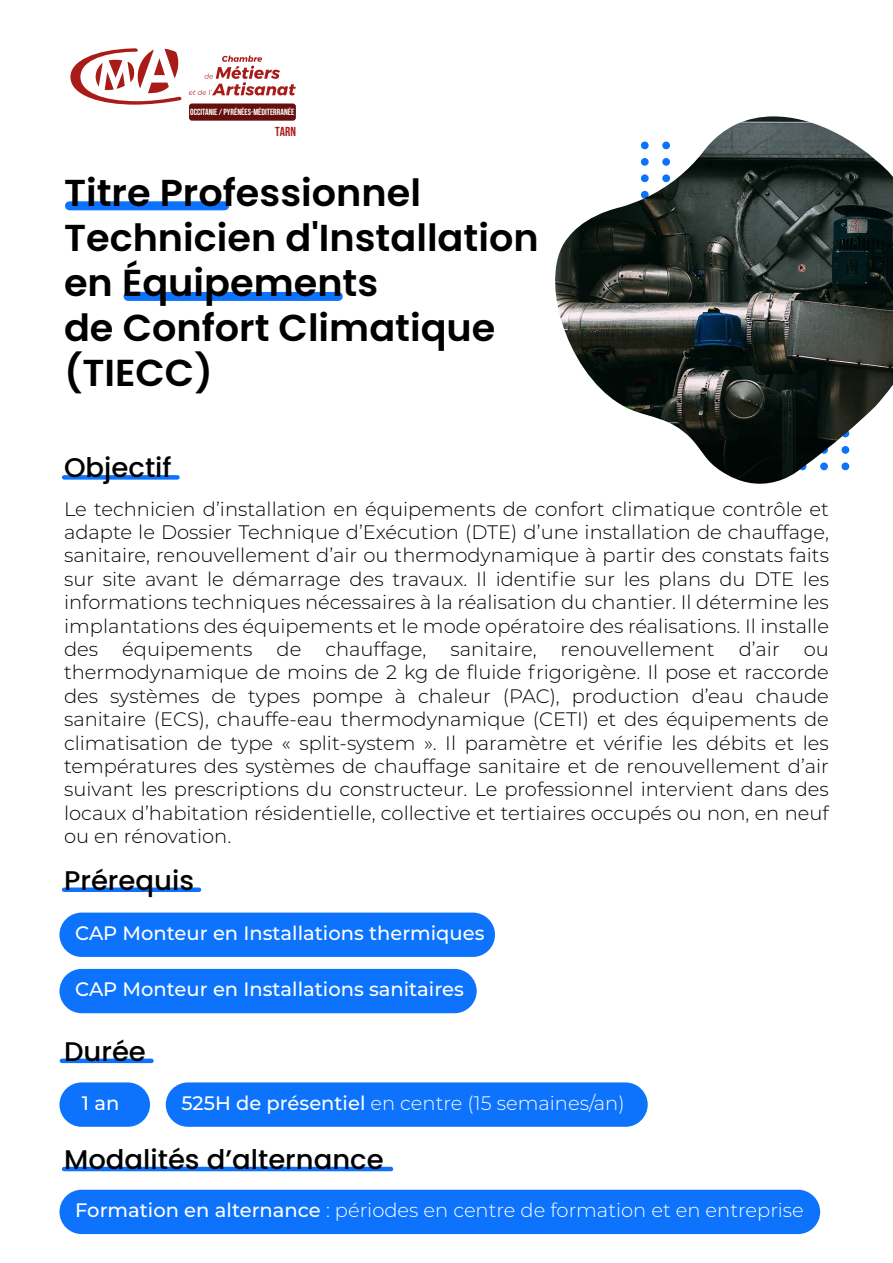
<style>
.page{position:relative;width:893px;height:1263px;background:#fff}
.page>*{position:absolute;margin:0;border:0;box-sizing:border-box;transform-origin:0 0}
.t1{font:600 37.5px/45px "Poppins";color:#000}
.t2{font:500 27px "Poppins";color:#000}
.t3{font:300 19.5px/23.4px "Montserrat";color:#000;text-align:justify}
.t4{font:300 19.5px "Montserrat";color:#fff}
.t5{font:500 19.5px "Montserrat";color:#fff}
.t6{font:700 13.05px "Bebas Neue";color:#a91b18}
.t7{font:700 8.85px "Bebas Neue";color:#fff}
.s1{font-weight:500}
</style>
<div class="page">
<div style="left:59px;top:912px;width:436px;height:45px;background:#0d73fc;border-radius:22px"></div>
<div style="left:59px;top:1082px;width:91px;height:45px;background:#0d73fc;border-radius:22px"></div>
<div style="left:166px;top:1082px;width:482px;height:45px;background:#0d73fc;border-radius:22px"></div>
<div style="left:59px;top:1190px;width:761px;height:44px;background:#0d73fc;border-radius:22px"></div>
<div style="left:62px;top:1058px;width:90px;height:5px;background:#0d73fc"></div>
<div style="left:64px;top:887px;width:135px;height:5px;background:#0d73fc"></div>
<hr style="left:64px;top:1167px;width:327px;height:4px;background:#0d73fc">
<div style="left:64px;top:475px;width:113px;height:5px;background:#0d73fc"></div>
<div style="left:128px;top:292px;width:210px;height:9px;background:#0d73fc"></div>
<div style="left:69px;top:201px;width:156px;height:9px;background:#0d73fc"></div>
<img style="left:555px;top:116px;width:338px;height:368px">
<div style="left:189px;top:104px;width:107px;height:17px;background:#66100e;border-radius:3px"></div>
<svg style="left:189px;top:56px;width:107px;height:39px"></svg>
<svg style="left:70px;top:48px;width:112px;height:57px"></svg>
<div style="left:59px;top:969px;width:418px;height:44px;background:#0d73fc;border-radius:22px"></div>
<p class="t7" style="left:190px;top:107px;width:106px">OCCITANIE / PYRÉNÉES-MÉDITERRANÉE</p>
<p class="t6" style="left:275px;top:124px;width:22px">TARN</p>
<h1 class="t1" style="left:64px;top:170px;width:476px">Titre Professionnel<br>Technicien d'Installation en Équipements<br>de Confort Climatique (TIECC)</h1>
<h2 class="t2" style="left:64px;top:452px;width:109px">Objectif</h2>
<p class="t3" style="left:64px;top:496px;width:766px">Le technicien d’installation en équipements de confort climatique contrôle et adapte le Dossier Technique d’Exécution (DTE) d’une installation de chauffage, sanitaire, renouvellement d’air ou thermodynamique à partir des constats faits sur site avant le démarrage des travaux. Il identifie sur les plans du DTE les informations techniques nécessaires à la réalisation du chantier. Il détermine les implantations des équipements et le mode opératoire des réalisations. Il installe des équipements de chauffage, sanitaire, renouvellement d’air ou thermodynamique de moins de 2 kg de fluide frigorigène. Il pose et raccorde des systèmes de types pompe à chaleur (PAC), production d’eau chaude sanitaire (ECS), chauffe-eau thermodynamique (CETI) et des équipements de climatisation de type « split-system ». Il paramètre et vérifie les débits et les températures des systèmes de chauffage sanitaire et de renouvellement d’air suivant les prescriptions du constructeur. Le professionnel intervient dans des locaux d’habitation résidentielle, collective et tertiaires occupés ou non, en neuf ou en rénovation.</p>
<h2 class="t2" style="left:64px;top:865px;width:131px">Prérequis</h2>
<p class="t5" style="left:75px;top:919px;width:411px">CAP Monteur en Installations thermiques</p>
<p class="t5" style="left:75px;top:976px;width:390px">CAP Monteur en Installations sanitaires</p>
<h2 class="t2" style="left:64px;top:1035px;width:83px">Durée</h2>
<p class="t5" style="left:82px;top:1089px;width:39px">1 an</p>
<p class="t4" style="left:182px;top:1090px;width:445px"><span class="s1">525H de présentiel</span> en centre (15 semaines/an)</p>
<h2 class="t2" style="left:64px;top:1144px;width:321px">Modalités d’alternance</h2>
<p class="t4" style="left:75px;top:1197px;width:730px"><span class="s1">Formation en alternance</span> : périodes en centre de formation et en entreprise</p>
</div>
